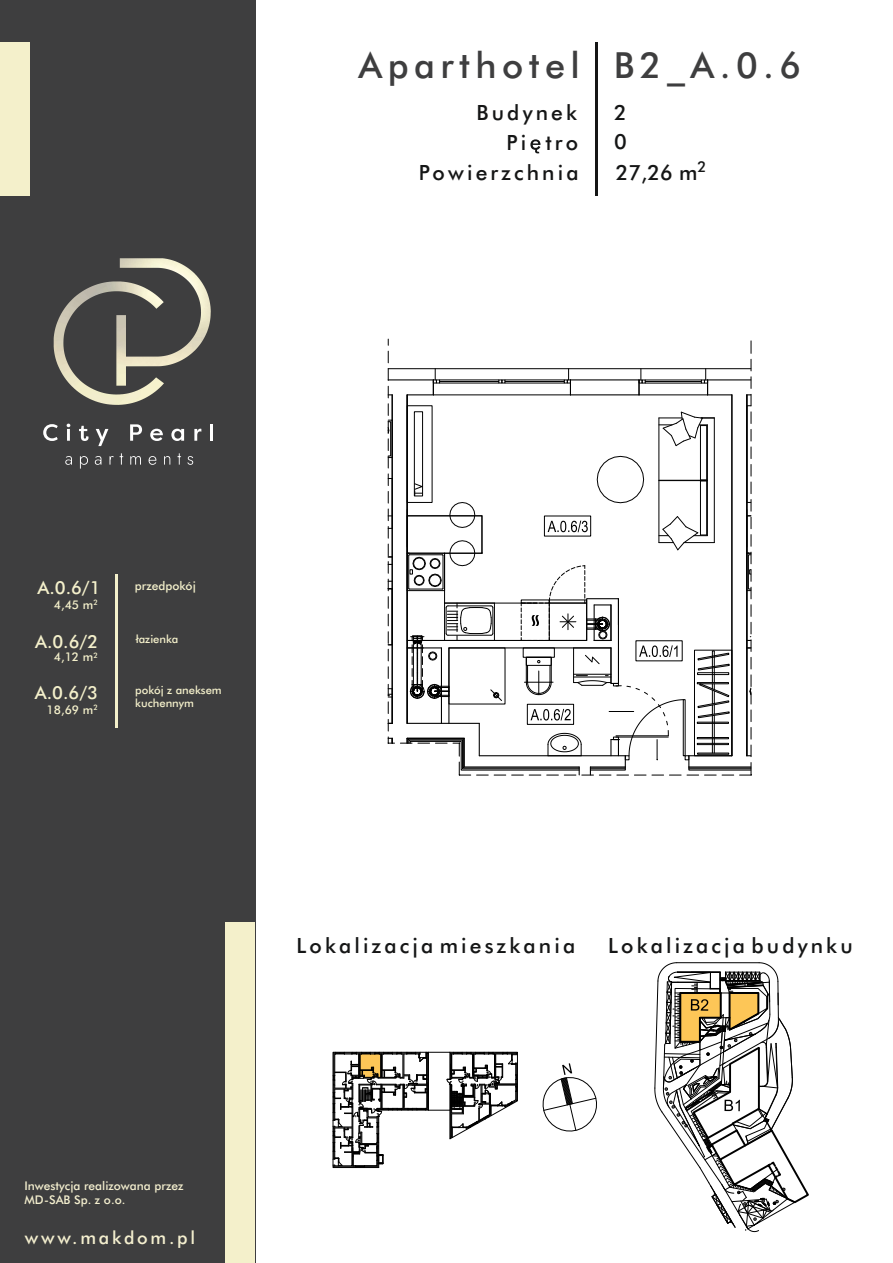
<style>
.page{position:relative;width:893px;height:1263px;background:#fff}
.page>*{position:absolute;margin:0;border:0;box-sizing:border-box;transform-origin:0 0}
.t1{font:500 36px "Futura BT";letter-spacing:.15em;color:#3e3e3f}
.t2{font:500 21px "Futura BT";letter-spacing:.15em;color:#151616}
.t3{font:500 18px "Futura BT";color:#f4f0cb}
.t4{font:500 18px "Futura BT";letter-spacing:.15em;color:#f4efcf}
.t5{font:500 15px "Futura BT";color:#151616}
.t6{font:500 12px/14.4px "Futura BT";color:#f4efcf}
.t7{font:500 12px "Futura BT";color:#f4f0cb}
.t8{font:500 11.25px/13.5px "Futura BT";color:#f4f0cb}
.t9{font:500 7.5px "Futura BT";color:#f4f0cb}
</style>
<div class="page">
<div style="left:0;top:0;width:255px;height:1263px;background:#3e3e3f"></div>
<img style="left:102px;top:281px;width:62px;height:28px">
<img style="left:120px;top:258px;width:86px;height:32px">
<svg style="left:65px;top:456px;width:7px;height:9px"></svg>
<svg style="left:80px;top:456px;width:8px;height:13px"></svg>
<svg style="left:95px;top:456px;width:6px;height:9px"></svg>
<svg style="left:110px;top:456px;width:4px;height:9px"></svg>
<svg style="left:120px;top:453px;width:3px;height:12px"></svg>
<svg style="left:130px;top:456px;width:11px;height:9px"></svg>
<svg style="left:149px;top:456px;width:7px;height:9px"></svg>
<svg style="left:164px;top:456px;width:6px;height:9px"></svg>
<svg style="left:177px;top:453px;width:4px;height:12px"></svg>
<svg style="left:187px;top:456px;width:6px;height:9px"></svg>
<svg style="left:43px;top:424px;width:15px;height:17px"></svg>
<svg style="left:67px;top:424px;width:3px;height:17px"></svg>
<svg style="left:79px;top:426px;width:10px;height:15px"></svg>
<svg style="left:96px;top:429px;width:12px;height:17px"></svg>
<svg style="left:130px;top:424px;width:12px;height:17px"></svg>
<svg style="left:150px;top:429px;width:13px;height:12px"></svg>
<svg style="left:171px;top:429px;width:13px;height:12px"></svg>
<svg style="left:194px;top:429px;width:7px;height:12px"></svg>
<hr style="left:210px;top:424px;width:3px;height:17px;background:#fff">
<div style="left:225px;top:923px;width:30px;height:340px;background:#f4f0cb"></div>
<div style="left:0;top:43px;width:30px;height:153px;background:#f4f0cb"></div>
<hr style="left:595px;top:43px;width:2px;height:153px;background:#151616">
<hr style="left:115px;top:574px;width:2px;height:153px;background:#f4f0cb">
<svg style="left:530px;top:139px;width:10px;height:14px"></svg>
<svg style="left:543px;top:1063px;width:54px;height:68px"></svg>
<svg style="left:654px;top:962px;width:155px;height:270px"></svg>
<div style="left:747px;top:406px;width:4px;height:97px;border:1px solid #000"></div>
<hr style="left:388px;top:368px;width:363px;height:1px;background:#000">
<svg style="left:499px;top:380px;width:6px;height:3px"></svg>
<hr style="left:505px;top:383px;width:59px;height:1px;background:#000">
<hr style="left:505px;top:380px;width:59px;height:1px;background:#000">
<hr style="left:505px;top:381px;width:59px;height:1px;background:#000">
<hr style="left:440px;top:383px;width:59px;height:1px;background:#000">
<hr style="left:440px;top:380px;width:59px;height:1px;background:#000">
<hr style="left:440px;top:381px;width:59px;height:1px;background:#000">
<hr style="left:433px;top:395px;width:137px;height:1px;background:#000">
<hr style="left:645px;top:383px;width:56px;height:1px;background:#000">
<hr style="left:645px;top:380px;width:56px;height:1px;background:#000">
<hr style="left:645px;top:381px;width:56px;height:1px;background:#000">
<hr style="left:639px;top:395px;width:69px;height:1px;background:#000">
<hr style="left:570px;top:394px;width:69px;height:1px;background:#000">
<hr style="left:570px;top:379px;width:69px;height:1px;background:#000">
<hr style="left:746px;top:395px;width:1px;height:361px;background:#000">
<hr style="left:731px;top:395px;width:1px;height:361px;background:#000">
<hr style="left:392px;top:395px;width:1px;height:328px;background:#000">
<hr style="left:407px;top:395px;width:1px;height:328px;background:#000">
<svg style="left:407px;top:369px;width:33px;height:26px"></svg>
<svg style="left:564px;top:369px;width:7px;height:26px"></svg>
<svg style="left:638px;top:369px;width:7px;height:26px"></svg>
<svg style="left:701px;top:369px;width:31px;height:26px"></svg>
<hr style="left:388px;top:379px;width:45px;height:1px;background:#000">
<hr style="left:708px;top:379px;width:43px;height:1px;background:#000">
<div style="left:388px;top:588px;width:4px;height:57px;border:1px solid #000"></div>
<svg style="left:333px;top:1052px;width:185px;height:116px"></svg>
<svg style="left:388px;top:351px;width:1px;height:12px"></svg>
<svg style="left:388px;top:386px;width:4px;height:12px"></svg>
<svg style="left:388px;top:404px;width:4px;height:64px"></svg>
<svg style="left:388px;top:474px;width:4px;height:29px"></svg>
<svg style="left:388px;top:509px;width:4px;height:29px"></svg>
<svg style="left:388px;top:544px;width:4px;height:29px"></svg>
<svg style="left:388px;top:579px;width:4px;height:12px"></svg>
<svg style="left:388px;top:614px;width:1px;height:12px"></svg>
<svg style="left:388px;top:649px;width:1px;height:12px"></svg>
<svg style="left:388px;top:684px;width:4px;height:29px"></svg>
<svg style="left:388px;top:719px;width:4px;height:12px"></svg>
<svg style="left:388px;top:737px;width:6px;height:7px"></svg>
<svg style="left:400px;top:412px;width:352px;height:364px"></svg>
<svg style="left:747px;top:394px;width:5px;height:12px"></svg>
<svg style="left:751px;top:359px;width:1px;height:12px"></svg>
<svg style="left:751px;top:341px;width:1px;height:12px"></svg>
<h1 class="t1" style="left:358px;top:51px;width:444px">Aparthotel B2_A.0.6</h1>
<p class="t2" style="left:476px;top:104px;width:102px">Budynek</p>
<p class="t2" style="left:614px;top:104px;width:14px">2</p>
<p class="t2" style="left:506px;top:134px;width:73px">Pi tro</p>
<p class="t2" style="left:614px;top:133px;width:14px">0</p>
<p class="t2" style="left:419px;top:164px;width:161px">Powierzchnia</p>
<p class="t5" style="left:697px;top:161px;width:11px">2</p>
<p class="t2" style="left:616px;top:164px;width:83px">27,26 m</p>
<p class="t3" style="left:37px;top:581px;width:65px">A.0.6/1</p>
<p class="t9" style="left:93px;top:599px;width:6px">2</p>
<p class="t7" style="left:54px;top:600px;width:41px">4,45 m</p>
<p class="t3" style="left:35px;top:634px;width:65px">A.0.6/2</p>
<p class="t9" style="left:93px;top:652px;width:6px">2</p>
<p class="t7" style="left:54px;top:652px;width:41px">4,12 m</p>
<p class="t3" style="left:35px;top:685px;width:65px">A.0.6/3</p>
<p class="t9" style="left:93px;top:705px;width:6px">2</p>
<p class="t7" style="left:47px;top:705px;width:48px">18,69 m</p>
<p class="t7" style="left:135px;top:581px;width:62px">przedpokój</p>
<p class="t8" style="left:136px;top:633px;width:44px">łazienka</p>
<p class="t8" style="left:135px;top:684px;width:88px">pokój z aneksem kuchennym</p>
<p class="t2" style="left:296px;top:937px;width:280px">Lokalizacja mieszkania</p>
<p class="t2" style="left:608px;top:937px;width:246px">Lokalizacja budynku</p>
<p class="t6" style="left:24px;top:1179px;width:161px">Inwestycja realizowana przez<br>MD-SAB Sp. z o.o.</p>
<p class="t4" style="left:25px;top:1230px;width:172px">www.makdom.pl</p>
</div>
